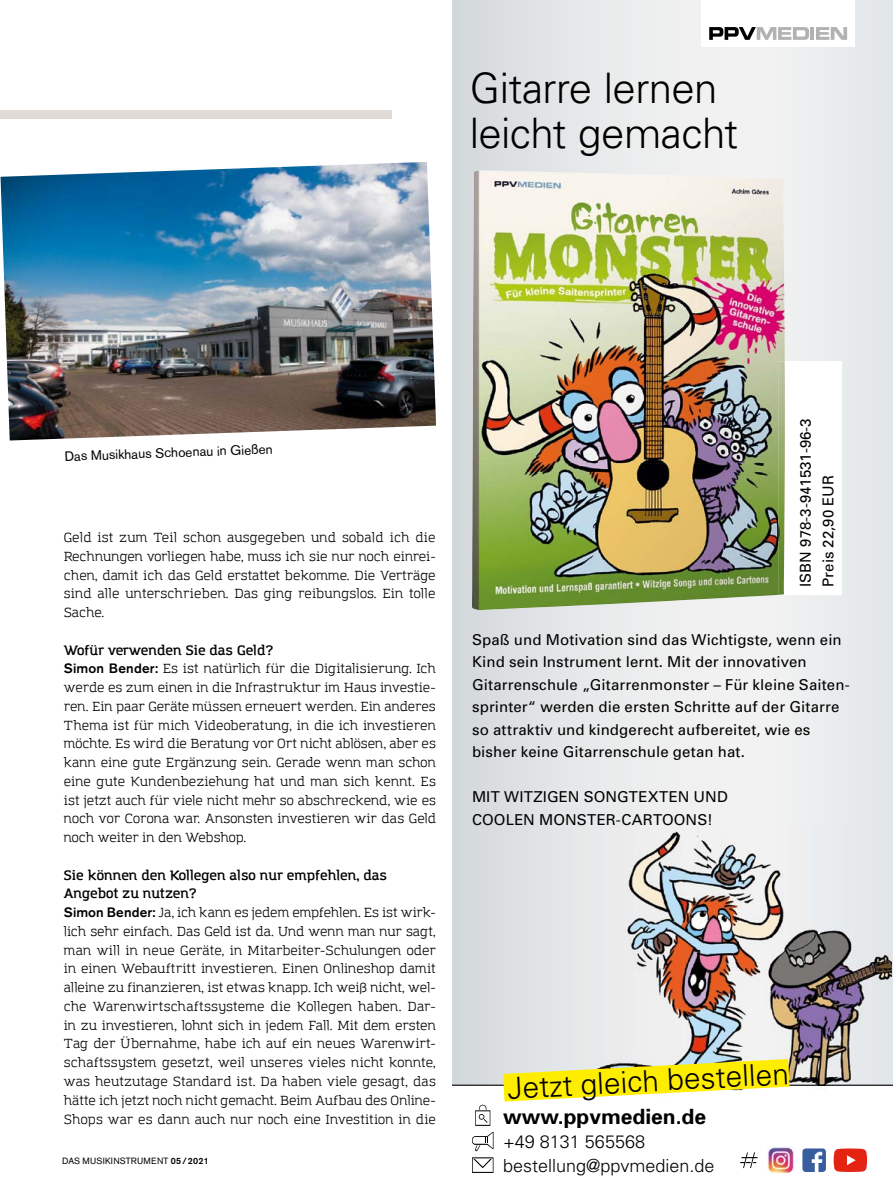
<style>
.page{position:relative;width:893px;height:1191px;background:#fff}
.page>*{position:absolute;margin:0;border:0;box-sizing:border-box;transform-origin:0 0}
.t1{font:300 42px/45px "Univers";letter-spacing:-.015em;color:#000}
.t2{font:300 30px "Univers";color:#000}
.t3{font:700 21px "Univers";color:#000}
.t4{font:300 18px/24px "Univers";color:#000}
.t5{font:15px/22.5px "Univers";letter-spacing:.01em;color:#000}
.t6{font:600 13.5px/18.8px "Amazing Grotesk";color:#000}
.t7{font:13.5px "Akzidenz Grotesk BE";color:#000}
.t8{font:13.05px/18.8px "Amazing Grotesk";letter-spacing:.005em;color:#000;text-align:justify}
.t9{font:9px "Akzidenz Grotesk BE";letter-spacing:.02em;color:#000}
.s1{font-family:"Akzidenz Grotesk BE";font-weight:500;font-size:13.5px}
.s2{font-weight:500}
</style>
<div class="page">
<svg style="left:452px;top:0;width:441px;height:1084px"></svg>
<div style="left:778px;top:361px;width:64px;height:234px;background:#fff"></div>
<img style="left:472px;top:170px;width:313px;height:293px">
<img style="left:472px;top:463px;width:306px;height:147px">
<img style="left:778px;top:361px;width:7px;height:234px">
<img style="left:556px;top:826px;width:336px;height:260px">
<hr style="left:452px;top:1084px;width:441px;height:1px;background:#000">
<svg style="left:503px;top:1059px;width:287px;height:42px"></svg>
<svg style="left:472px;top:1157px;width:21px;height:15px"></svg>
<svg style="left:475px;top:1104px;width:15px;height:21px"></svg>
<svg style="left:834px;top:1148px;width:33px;height:24px"></svg>
<img style="left:802px;top:1148px;width:24px;height:24px">
<img style="left:768px;top:1147px;width:27px;height:26px">
<svg style="left:740px;top:1152px;width:18px;height:16px"></svg>
<svg style="left:472px;top:1132px;width:21px;height:19px"></svg>
<div style="left:702px;top:0;width:153px;height:47px;background:#fff"></div>
<svg style="left:709px;top:27px;width:100px;height:13px"></svg>
<hr style="left:810px;top:27px;width:4px;height:13px;background:#b3b2b2">
<svg style="left:816px;top:27px;width:31px;height:13px"></svg>
<div style="left:0;top:111px;width:392px;height:8px;background:#e2dad5"></div>
<img style="left:1px;top:162px;width:435px;height:278px">
<h1 class="t1" style="left:470px;top:64px;width:270px">Gitarre lernen leicht gemacht</h1>
<p class="t7" style="left:64px;top:448px;width:210px;rotate:-2deg">Das Musikhaus Schoenau in Gießen</p>
<p class="t8" style="left:64px;top:528px;width:374px">Geld ist zum Teil schon ausgegeben und sobald ich die Rechnungen vorliegen habe, muss ich sie nur noch einrei&shy;chen, damit ich das Geld erstattet bekomme. Die Verträge sind alle unterschrieben. Das ging reibungslos. Ein tolle Sache.</p>
<p class="t6" style="left:64px;top:641px;width:212px">Wofür verwenden Sie das Geld?</p>
<p class="t8" style="left:64px;top:659px;width:374px"><span class="s1">Simon Bender:</span> Es ist natürlich für die Digitalisierung. Ich werde es zum einen in die Infrastruktur im Haus investie&shy;ren. Ein paar Geräte müssen erneuert werden. Ein anderes Thema ist für mich Videoberatung, in die ich investieren möchte. Es wird die Beratung vor Ort nicht ablösen, aber es kann eine gute Ergänzung sein. Gerade wenn man schon eine gute Kundenbeziehung hat und man sich kennt. Es ist jetzt auch für viele nicht mehr so abschreckend, wie es noch vor Corona war. Ansonsten investieren wir das Geld noch weiter in den Webshop.</p>
<p class="t6" style="left:64px;top:866px;width:325px">Sie können den Kollegen also nur empfehlen, das<br>Angebot zu nutzen?</p>
<p class="t8" style="left:64px;top:903px;width:374px"><span class="s1">Simon Bender:</span> Ja, ich kann es jedem empfehlen. Es ist wirk&shy;lich sehr einfach. Das Geld ist da. Und wenn man nur sagt, man will in neue Geräte, in Mitarbeiter-Schulungen oder in einen Webauftritt investieren. Einen Onlineshop damit alleine zu finanzieren, ist etwas knapp. Ich weiß nicht, wel&shy;che Warenwirtschaftssysteme die Kollegen haben. Dar&shy;in zu investieren, lohnt sich in jedem Fall. Mit dem ersten Tag der Übernahme, habe ich auf ein neues Warenwirt&shy;schaftssystem gesetzt, weil unseres vieles nicht konnte, was heutzutage Standard ist. Da haben viele gesagt, das hätte ich jetzt noch nicht gemacht. Beim Aufbau des Online-Shops war es dann auch nur noch eine Investition in die</p>
<p class="t9" style="left:62px;top:1155px;width:148px">DAS MUSIKINSTRUMENT <span class="s2">05 / 2021</span></p>
<p class="t5" style="left:794px;top:587px;width:170px;rotate:-90deg">ISBN 978-3-941531-96-3<br>Preis 22,90 EUR</p>
<p class="t5" style="left:472px;top:628px;width:379px">Spaß und Motivation sind das Wichtigste, wenn ein Kind sein Instrument lernt. Mit der innovativen Gitarrenschule „Gitarrenmonster – Für kleine Saiten&shy;sprinter“ werden die ersten Schritte auf der Gitarre so attraktiv und kindgerecht aufbereitet, wie es bisher keine Gitarrenschule getan hat.</p>
<p class="t5" style="left:472px;top:785px;width:257px">MIT WITZIGEN SONGTEXTEN UND<br>COOLEN MONSTER-CARTOONS!</p>
<h2 class="t2" style="left:507px;top:1070px;width:283px;rotate:-3deg">Jetzt gleich bestellen</h2>
<h3 class="t3" style="left:503px;top:1102px;width:205px">www.ppvmedien.de</h3>
<h3 class="t4" style="left:503px;top:1128px;width:213px">+49 8131 565568 bestellung@ppvmedien.de</h3>
</div>
